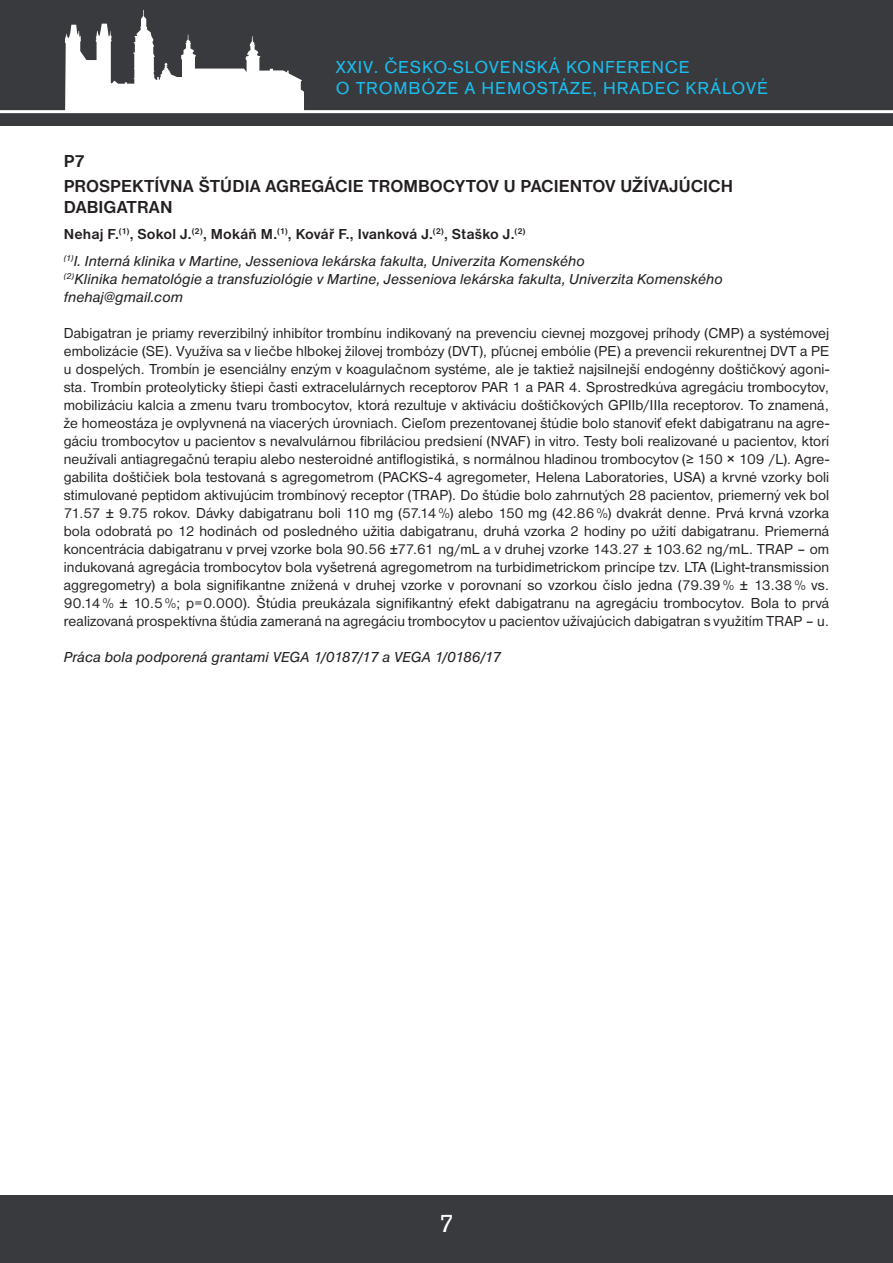
<style>
.page{position:relative;width:893px;height:1263px;background:#fff}
.page>*{position:absolute;margin:0;border:0;box-sizing:border-box;transform-origin:0 0}
.t1{font:27px "Accius TCE";color:#fff}
.kapitola{font:700 18px/21px "Nimbus Sans DCE";letter-spacing:.005em;color:#231f20}
.t2{font:18px/21px "Accius TCE";letter-spacing:.05em;color:#1abef0}
.poster{font:700 18px "Nimbus Sans DCE";color:#231f20}
.t3{font:15px/18px "Nimbus Sans DCE";letter-spacing:.01em;color:#231f20;text-align:justify}
.prace{font:italic 15px "Nimbus Sans DCE";letter-spacing:.005em;color:#231f20}
.jmena{font:700 15px "Nimbus Sans DCE";letter-spacing:.01em;color:#231f20}
.s1{font-family:"Arial"}
</style>
<div class="page">
<div style="left:0;top:0;width:893px;height:125px;background:#393a3e"></div>
<svg style="left:65px;top:10px;width:239px;height:100px"></svg>
<hr style="left:0;top:110px;width:893px;height:3px;background:#fff">
<div style="left:0;top:1195px;width:893px;height:68px;background:#393a3e"></div>
<p class="t2" style="left:336px;top:57px;width:433px">XXIV. ČESKO-SLOVENSKÁ KONFERENCE<br>O TROMBÓZE A HEMOSTÁZE, HRADEC KRÁLOVÉ</p>
<p class="poster" style="left:64px;top:150px;width:23px">P7</p>
<p class="kapitola" style="left:64px;top:175px;width:671px">PROSPEKTÍVNA ŠTÚDIA AGREGÁCIE TROMBOCYTOV U PACIENTOV UŽÍVAJÚCICH<br>DABIGATRAN</p>
<p class="jmena" style="left:64px;top:226px;width:463px">Nehaj F.<sup>(1)</sup>, Sokol J.<sup>(2)</sup>, Mokáň M.<sup>(1)</sup>, Kovář F., Ivanková J.<sup>(2)</sup>, Staško J.<sup>(2)</sup></p>
<p class="prace" style="left:64px;top:252px;width:523px"><sup>(1)</sup>I. Interná klinika v Martine, Jesseniova lekárska fakulta, Univerzita Komenského</p>
<p class="prace" style="left:64px;top:270px;width:660px"><sup>(2)</sup>Klinika hematológie a transfuziológie v Martine, Jesseniova lekárska fakulta, Univerzita Komenského</p>
<p class="prace" style="left:64px;top:288px;width:121px">fnehaj@gmail.com</p>
<p class="t3" style="left:64px;top:324px;width:767px">Dabigatran je priamy reverzibilný inhibítor trombínu indikovaný na prevenciu cievnej mozgovej príhody (CMP) a systémovej embolizácie (SE). Využíva sa v liečbe hlbokej žilovej trombózy (DVT), pľúcnej embólie (PE) a prevencii rekurentnej DVT a PE u dospelých. Trombín je esenciálny enzým v koagulačnom systéme, ale je taktiež najsilnejší endogénny doštičkový agoni&shy;sta. Trombín proteolyticky štiepi časti extracelulárnych receptorov PAR 1 a PAR 4. Sprostredkúva agregáciu trombocytov, mobilizáciu kalcia a zmenu tvaru trombocytov, ktorá rezultuje v aktiváciu doštičkových GPIIb/IIIa receptorov. To znamená, že homeostáza je ovplyvnená na viacerých úrovniach. Cieľom prezentovanej štúdie bolo stanoviť efekt dabigatranu na agre&shy;gáciu trombocytov u pacientov s nevalvulárnou fibriláciou predsiení (NVAF) in vitro. Testy boli realizované u pacientov, ktorí neužívali antiagregačnú terapiu alebo nesteroidné antiflogistiká, s normálnou hladinou trombocytov (≥ 150 <span class="s1">×</span> 109 /L). Agre&shy;gabilita doštičiek bola testovaná s agregometrom (PACKS-4 agregometer, Helena Laboratories, USA) a krvné vzorky boli stimulované peptidom aktivujúcim trombínový receptor (TRAP). Do štúdie bolo zahrnutých 28 pacientov, priemerný vek bol 71.57 <span class="s1">±</span> 9.75 rokov. Dávky dabigatranu boli 110 mg (57.14 %) alebo 150 mg (42.86 %) dvakrát denne. Prvá krvná vzorka bola odobratá po 12 hodinách od posledného užitia dabigatranu, druhá vzorka 2 hodiny po užití dabigatranu. Priemerná koncentrácia dabigatranu v prvej vzorke bola 90.56 <span class="s1">±</span>77.61 ng/mL a v druhej vzorke 143.27 <span class="s1">±</span> 103.62 ng/mL. TRAP – om indukovaná agregácia trombocytov bola vyšetrená agregometrom na turbidimetrickom princípe tzv. LTA (Light-‑transmission aggregometry) a bola signifikantne znížená v druhej vzorke v porovnaní so vzorkou číslo jedna (79.39 % <span class="s1">±</span> 13.38 % vs.<br>90.14 % <span class="s1">±</span> 10.5 %; p=0.000). Štúdia preukázala signifikantný efekt dabigatranu na agregáciu trombocytov. Bola to prvá realizovaná prospektívna štúdia zameraná na agregáciu trombocytov u pacientov užívajúcich dabigatran s využitím TRAP – u.</p>
<p class="prace" style="left:64px;top:648px;width:439px">Práca bola podporená grantami VEGA 1/0187/17 a VEGA 1/0186/17</p>
<h1 class="t1" style="left:439px;top:1208px;width:17px">7</h1>
</div>
